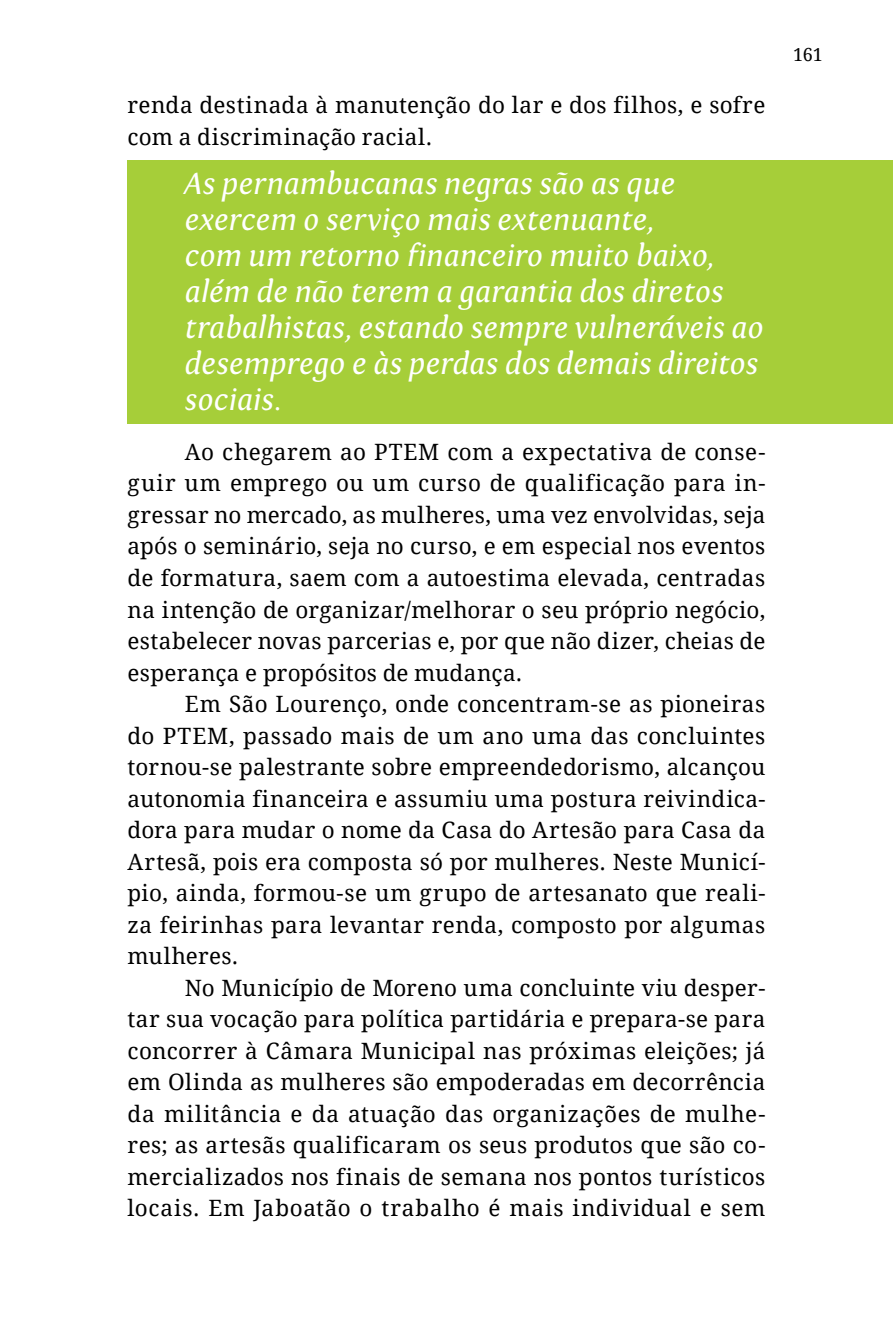
<style>
.page{position:relative;width:893px;height:1340px;background:#fff}
.page>*{position:absolute;margin:0;border:0;box-sizing:border-box;transform-origin:0 0}
.t1{font:italic 31.5px/36px "Fontin";letter-spacing:.005em;color:#fff}
.t2{font:22.5px/31.5px "Droid Serif";letter-spacing:.02em;color:#000;text-align:justify}
.t3{font:18px "Droid Serif";color:#000}
</style>
<div class="page">
<div style="left:128px;top:161px;width:765px;height:263px;background:#a6ce39"></div>
<p class="t2" style="left:128px;top:90px;width:639px">renda destinada à manutenção do lar e dos filhos, e sofre com a discriminação racial.</p>
<p class="t1" style="left:185px;top:165px;width:580px">As pernambucanas negras são as que exercem o serviço mais extenuante,<br>com um retorno financeiro muito baixo, além de não terem a garantia dos diretos trabalhistas, estando sempre vulneráveis ao desemprego e às perdas dos demais direitos sociais.</p>
<p class="t2" style="left:128px;top:436px;width:639px;text-indent:57px">Ao chegarem ao PTEM com a expectativa de conse&shy;guir um emprego ou um curso de qualificação para in&shy;gressar no mercado, as mulheres, uma vez envolvidas, seja após o seminário, seja no curso, e em especial nos eventos de formatura, saem com a autoestima elevada, centradas na intenção de organizar/melhorar o seu próprio negócio, estabelecer novas parcerias e, por que não dizer, cheias de esperança e propósitos de mudança.</p>
<p class="t2" style="left:128px;top:688px;width:639px;text-indent:57px">Em São Lourenço, onde concentram-se as pioneiras do PTEM, passado mais de um ano uma das concluintes tornou-se palestrante sobre empreendedorismo, alcançou autonomia financeira e assumiu uma postura reivindica&shy;dora para mudar o nome da Casa do Artesão para Casa da Artesã, pois era composta só por mulheres. Neste Municí&shy;pio, ainda, formou-se um grupo de artesanato que reali&shy;za feirinhas para levantar renda, composto por algumas mulheres.</p>
<p class="t2" style="left:128px;top:972px;width:639px;text-indent:57px">No Município de Moreno uma concluinte viu desper&shy;tar sua vocação para política partidária e prepara-se para concorrer à Câmara Municipal nas próximas eleições; já em Olinda as mulheres são empoderadas em decorrência da militância e da atuação das organizações de mulhe&shy;res; as artesãs qualificaram os seus produtos que são co&shy;mercializados nos finais de semana nos pontos turísticos locais. Em Jaboatão o trabalho é mais individual e sem</p>
<p class="t3" style="left:793px;top:43px;width:31px">161</p>
</div>
